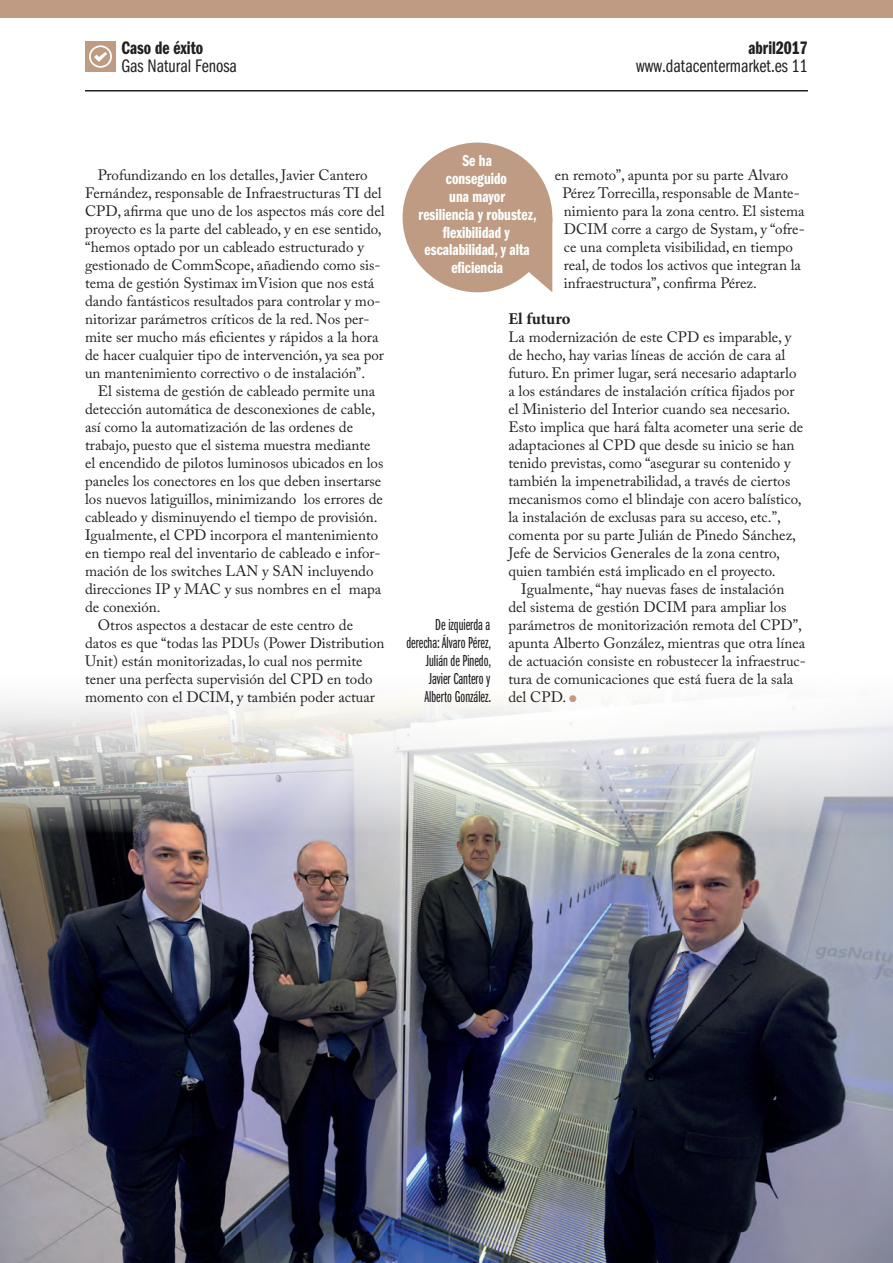
<style>
.page{position:relative;width:893px;height:1263px;background:#fff}
.page>*{position:absolute;margin:0;border:0;box-sizing:border-box;transform-origin:0 0}
.E{font:18.75px "ITC Franklin Gothic Std Bk Cp";color:#231f20}
.E-2{font:18.75px "ITC Franklin Gothic Std Dm Cp";color:#231f20}
.S_Blanco_Redondo{font:16.5px/17.9px "ITC Franklin Gothic Std Dm Cp";color:#fff;text-align:center}
.Pie{font:16.5px/18px "ITC Franklin Gothic Std Bk X Cp";color:#231f20;text-align:right}
.L{font:700 16.5px "Minion Pro";letter-spacing:-.005em;color:#231f20}
.Texto_sin_sangría{font:15px/18px "Adobe Caslon Pro";color:#231f20}
.Texto{font:15px/18px "Adobe Caslon Pro";color:#231f20}
.s1{color:#be9b82}
</style>
<div class="page">
<div style="left:85px;top:41px;width:31px;height:31px;background:#be9b82"></div>
<div style="left:0;top:0;width:893px;height:18px;background:#be9b82"></div>
<hr style="left:85px;top:90px;width:723px;height:2px;background:#231f20">
<svg style="left:89px;top:45px;width:23px;height:23px"></svg>
<img style="left:0;top:699px;width:893px;height:564px">
<div style="left:403px;top:143px;width:149px;height:149px;background:#be9b82;border-radius:50%"></div>
<svg style="left:466px;top:226px;width:86px;height:66px"></svg>
<p class="E-2" style="left:121px;top:37px;width:83px">Caso de éxito</p>
<p class="E" style="left:121px;top:56px;width:117px">Gas Natural Fenosa</p>
<p class="E-2" style="left:748px;top:37px;width:61px">abril2017</p>
<p class="E" style="left:636px;top:56px;width:173px">www.datacentermarket.es 11</p>
<p class="Texto_sin_sangría" style="left:85px;top:166px;width:301px;text-indent:13px">Profundizando en los detalles, Javier Cantero Fernández, responsable de Infraestructuras TI del CPD, afirma que uno de los aspectos más core del proyecto es la parte del cableado, y en ese sentido, “hemos optado por un cableado estructurado y gestionado de CommScope, añadiendo como sis&shy;tema de gestión Systimax imVision que nos está dando fantásticos resultados para controlar y mo&shy;nitorizar parámetros críticos de la red. Nos per&shy;mite ser mucho más eficientes y rápidos a la hora de hacer cualquier tipo de intervención, ya sea por un mantenimiento correctivo o de instalación”.</p>
<p class="Texto_sin_sangría" style="left:98px;top:382px;width:279px">El sistema de gestión de cableado permite una</p>
<p class="Texto_sin_sangría" style="left:85px;top:400px;width:292px">detección automática de desconexiones de cable,</p>
<p class="Texto_sin_sangría" style="left:85px;top:418px;width:270px">así como la automatización de las ordenes de</p>
<p class="Texto_sin_sangría" style="left:85px;top:436px;width:287px">trabajo, puesto que el sistema muestra mediante</p>
<p class="Texto_sin_sangría" style="left:85px;top:454px;width:300px">el encendido de pilotos luminosos ubicados en los</p>
<p class="Texto_sin_sangría" style="left:85px;top:472px;width:298px">paneles los conectores en los que deben insertarse</p>
<p class="Texto_sin_sangría" style="left:85px;top:490px;width:299px">los nuevos latiguillos, minimizando los errores de</p>
<p class="Texto_sin_sangría" style="left:85px;top:508px;width:294px">cableado y disminuyendo el tiempo de provisión.</p>
<p class="Texto_sin_sangría" style="left:85px;top:526px;width:295px">Igualmente, el CPD incorpora el mantenimiento</p>
<p class="Texto_sin_sangría" style="left:85px;top:544px;width:297px">en tiempo real del inventario de cableado e infor-</p>
<p class="Texto_sin_sangría" style="left:85px;top:562px;width:290px">mación de los switches LAN y SAN incluyendo</p>
<p class="Texto_sin_sangría" style="left:85px;top:580px;width:298px">direcciones IP y MAC y sus nombres en el mapa</p>
<p class="Texto_sin_sangría" style="left:85px;top:598px;width:77px">de conexión.</p>
<p class="Texto_sin_sangría" style="left:98px;top:616px;width:257px">Otros aspectos a destacar de este centro de</p>
<p class="Texto_sin_sangría" style="left:85px;top:634px;width:301px">datos es que “todas las PDUs (Power Distribution</p>
<p class="Texto_sin_sangría" style="left:85px;top:652px;width:279px">Unit) están monitorizadas, lo cual nos permite</p>
<p class="Texto_sin_sangría" style="left:85px;top:670px;width:289px">tener una perfecta supervisión del CPD en todo</p>
<p class="Texto_sin_sangría" style="left:85px;top:688px;width:291px">momento con el DCIM, y también poder actuar</p>
<p class="S_Blanco_Redondo" style="left:419px;top:152px;width:120px">Se ha<br>conseguido<br>una mayor<br>resiliencia y robustez, flexibilidad y escalabilidad, y alta eficiencia</p>
<p class="Texto" style="left:562px;top:166px;width:244px;text-indent:-8px">en remoto”, apunta por su parte Alvaro Pérez Torrecilla, responsable de Mante&shy;nimiento para la zona centro. El sistema DCIM corre a cargo de Systam, y “ofre&shy;ce una completa visibilidad, en tiempo real, de todos los activos que integran la infraestructura”, confirma Pérez.</p>
<p class="L" style="left:508px;top:307px;width:64px">El futuro</p>
<p class="Texto_sin_sangría" style="left:508px;top:328px;width:296px">La modernización de este CPD es imparable, y de hecho, hay varias líneas de acción de cara al futuro. En primer lugar, será necesario adaptarlo a los estándares de instalación crítica fijados por el Ministerio del Interior cuando sea necesario.<br>Esto implica que hará falta acometer una serie de adaptaciones al CPD que desde su inicio se han tenido previstas, como “asegurar su contenido y también la impenetrabilidad, a través de ciertos mecanismos como el blindaje con acero balístico, la instalación de exclusas para su acceso, etc.”, comenta por su parte Julián de Pinedo Sánchez, Jefe de Servicios Generales de la zona centro, quien también está implicado en el proyecto.</p>
<p class="Texto" style="left:508px;top:580px;width:299px;text-indent:13px">Igualmente, “hay nuevas fases de instalación del sistema de gestión DCIM para ampliar los parámetros de monitorización remota del CPD”, apunta Alberto González, mientras que otra línea de actuación consiste en robustecer la infraestruc&shy;tura de comunicaciones que está fuera de la sala del CPD. <span class="s1">●</span></p>
<p class="Pie" style="left:407px;top:616px;width:86px">De izquierda a derecha: Álvaro Pérez,<br>Julián de Pinedo,<br>Javier Cantero y<br>Alberto González.</p>
</div>
